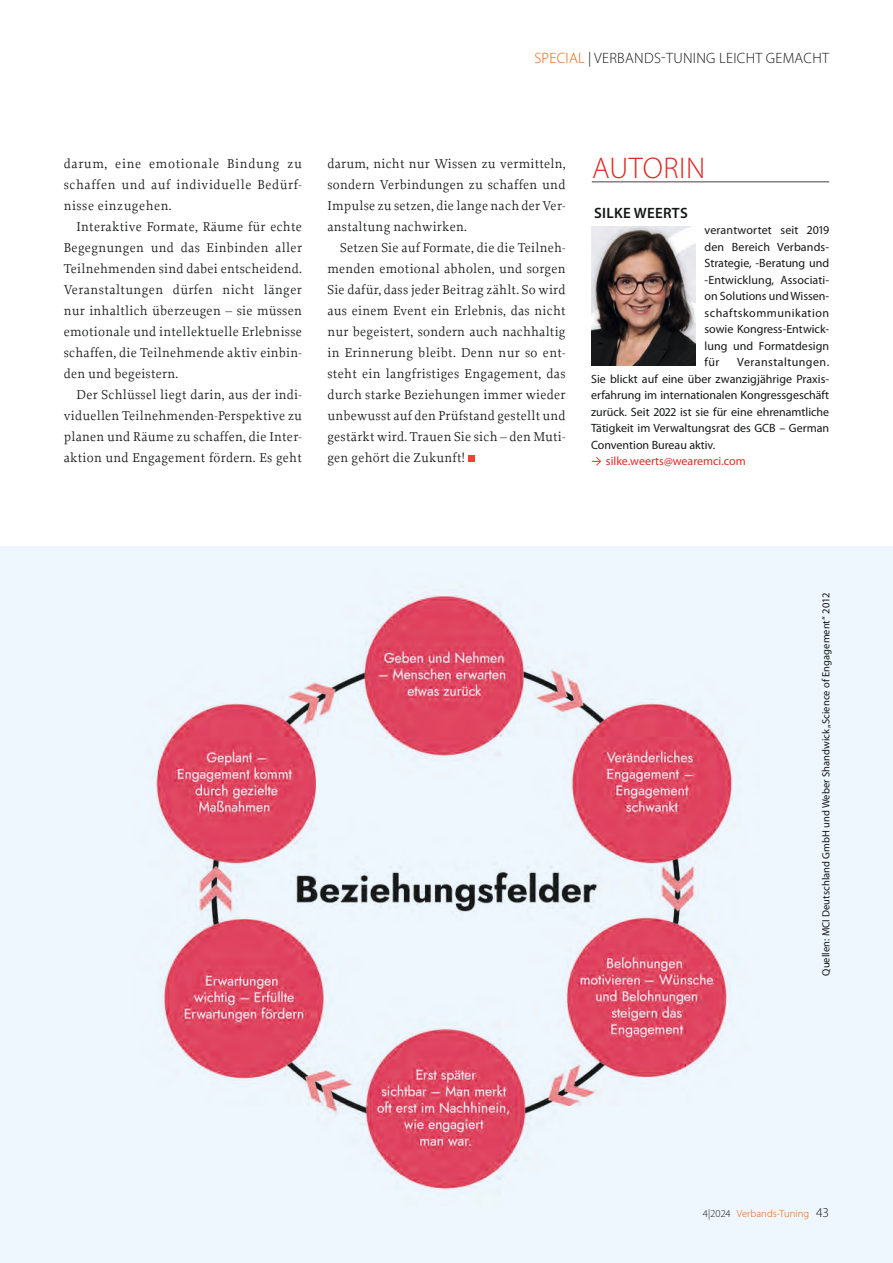
<style>
.page{position:relative;width:893px;height:1263px;background:#fff}
.page>*{position:absolute;margin:0;border:0;box-sizing:border-box;transform-origin:0 0}
.t1{font:300 30px "Myriad Pro";letter-spacing:.02em;color:#df2923}
.t2{font:300 15px "Myriad Pro";letter-spacing:.02em;color:#151616}
.t3{font:600 15px "Myriad Pro";letter-spacing:.02em;color:#151616}
.t4{font:13.5px/21px "Proforma";letter-spacing:.02em;color:#151616;text-align:justify}
.t5{font:12px/16.5px "Myriad Pro";color:#151616;text-align:justify}
.t6{font:12px "Myriad Pro";color:#df2923}
.t7{font:10.5px "Myriad Pro";letter-spacing:.005em;color:#151616}
.t8{font:300 10.5px "Myriad Pro";letter-spacing:.01em;color:#ed5d05}
.s1{color:#ed5d05}
.s2{font-family:"Calibri"}
.s3{color:#151616}
.s4{font-size:13.5px;color:#151616}
</style>
<div class="page">
<div style="left:0;top:546px;width:893px;height:717px;background:#eef7fd"></div>
<svg style="left:468px;top:456px;width:6px;height:6px"></svg>
<img style="left:156px;top:595px;width:577px;height:595px">
<img style="left:591px;top:226px;width:104px;height:140px">
<hr style="left:592px;top:181px;width:237px;height:1px;background:#414140">
<p class="t2" style="left:534px;top:49px;width:296px"><span class="s1">SPECIAL</span> | VERBANDS-TUNING LEICHT GEMACHT</p>
<p class="t4" style="left:64px;top:153px;width:240px">darum, eine emotionale Bindung zu schaffen und auf individuelle Bedürf&shy;nisse einzugehen.</p>
<p class="t4" style="left:64px;top:216px;width:240px;text-indent:13px">Interaktive Formate, Räume für echte Begegnungen und das Einbinden aller Teilnehmenden sind dabei entscheidend.<br>Veranstaltungen dürfen nicht länger nur inhaltlich überzeugen – sie müssen emotionale und intellektuelle Erlebnisse schaffen, die Teilnehmende aktiv einbin&shy;den und begeistern.</p>
<p class="t4" style="left:64px;top:384px;width:240px;text-indent:13px">Der Schlüssel liegt darin, aus der indi&shy;viduellen Teilnehmenden-Perspektive zu planen und Räume zu schaffen, die Inter&shy;aktion und Engagement fördern. Es geht</p>
<p class="t4" style="left:327px;top:153px;width:240px">darum, nicht nur Wissen zu vermitteln, sondern Verbindungen zu schaffen und Impulse zu setzen, die lange nach der Ver&shy;anstaltung nachwirken.</p>
<p class="t4" style="left:327px;top:237px;width:240px;text-indent:13px">Setzen Sie auf Formate, die die Teilneh&shy;menden emotional abholen, und sorgen Sie dafür, dass jeder Beitrag zählt. So wird aus einem Event ein Erlebnis, das nicht nur begeistert, sondern auch nachhaltig in Erinnerung bleibt. Denn nur so ent&shy;steht ein langfristiges Engagement, das durch starke Beziehungen immer wieder unbewusst auf den Prüfstand gestellt und gestärkt wird. Trauen Sie sich – den Muti&shy;gen gehört die Zukunft!</p>
<h1 class="t1" style="left:592px;top:150px;width:115px">AUTORIN</h1>
<p class="t3" style="left:594px;top:203px;width:95px">SILKE WEERTS</p>
<p class="t5" style="left:705px;top:222px;width:126px">verantwortet seit 2019 den Bereich Verbands-Strategie, -Beratung und -Entwicklung, Associati&shy;on Solutions und Wissen&shy;schaftskommunikation sowie Kongress-Entwick&shy;lung und Formatdesign für</p>
<p class="t5" style="left:591px;top:354px;width:240px;text-indent:146px">Veranstaltungen.<br>Sie blickt auf eine über zwanzigjährige Praxis&shy;erfahrung im internationalen Kongressgeschäft zurück. Seit 2022 ist sie für eine ehrenamtliche Tätigkeit im Verwaltungsrat des GCB – German Convention Bureau aktiv.</p>
<p class="t6" style="left:591px;top:454px;width:156px"><span class="s2">→</span> silke.weerts@wearemci.com</p>
<p class="t7" style="left:819px;top:976px;width:385px;rotate:-90deg">Quellen: MCI Deutschland GmbH und Weber Shandwick „Science of Engagement“ 2012</p>
<p class="t8" style="left:703px;top:1207px;width:128px"><span class="s3">4|2024</span> Verbands-Tuning <span class="s4">43</span></p>
</div>
